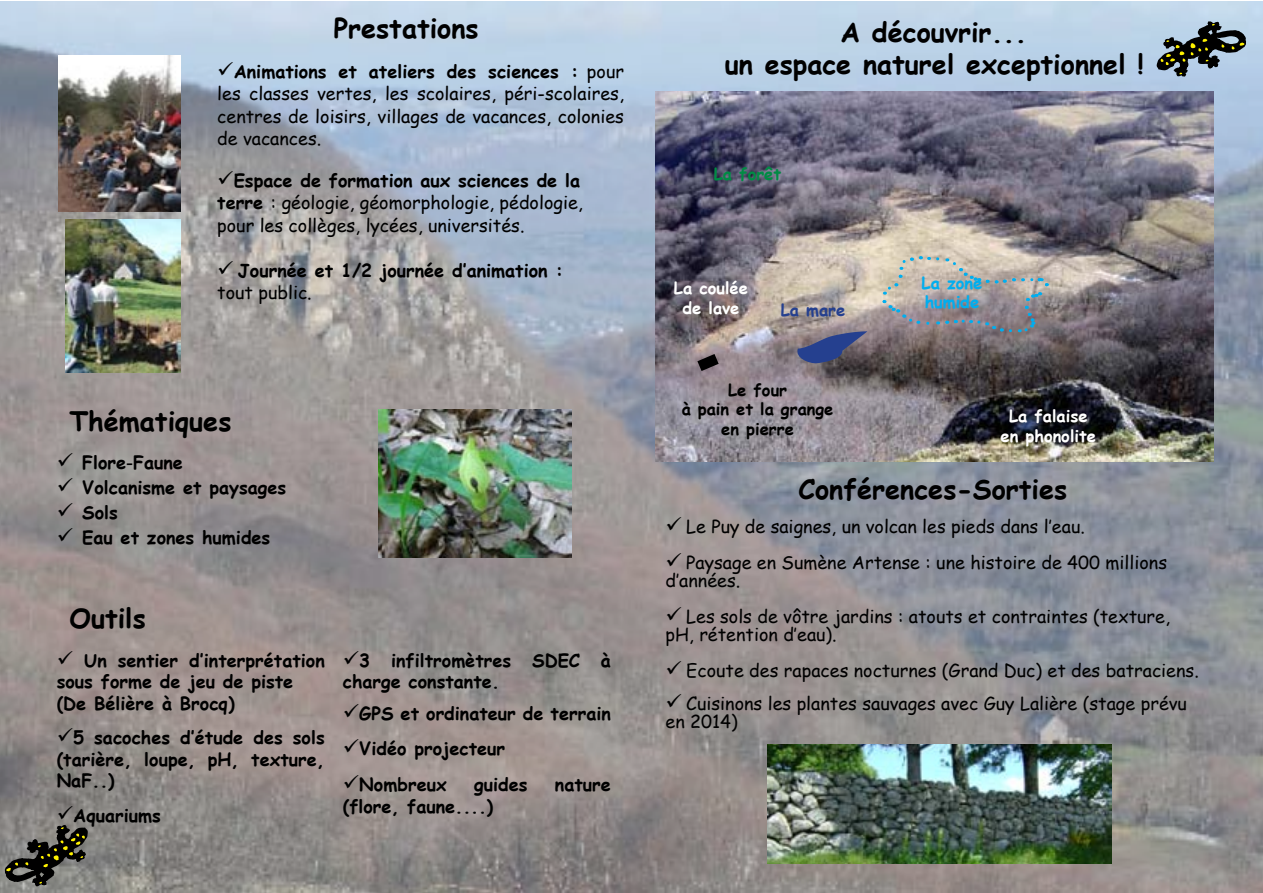
<style>
.page{position:relative;width:1263px;height:893px;background:#fff}
.page>*{position:absolute;margin:0;border:0;box-sizing:border-box;transform-origin:0 0}
.t1{font:700 27px/32.4px "Comic Sans MS";color:#000;text-align:center}
.t2{font:18px/22.5px "Comic Sans MS";color:#000}
.t3{font:700 18px/21.6px "Comic Sans MS";color:#000}
.t4{font:700 16.5px/19.8px "Comic Sans MS";color:#fff;text-align:center}
.t5{font:700 16.5px/19.8px "Comic Sans MS";color:#000;text-align:center}
.t6{font:700 16.5px/19.8px "Comic Sans MS";color:#00aeef}
.t7{font:700 16.5px "Comic Sans MS";color:#008b44}
.t8{font:700 16.5px "Comic Sans MS";color:#25408f}
.s1{font-weight:700}
.s2{font-weight:400}
.s3{font-family:"Times New Roman";font-weight:400;font-size:21px}
</style>
<div class="page">
<img style="left:0;top:1px;width:1263px;height:892px">
<img style="left:65px;top:220px;width:115px;height:153px">
<img style="left:58px;top:56px;width:122px;height:156px">
<svg style="left:2px;top:785px;width:88px;height:108px;background:#6d6c66"></svg>
<svg style="left:1155px;top:19px;width:93px;height:104px;background:#8899a6"></svg>
<img style="left:656px;top:91px;width:557px;height:371px">
<svg style="left:794px;top:331px;width:73px;height:33px;background:#53587d"></svg>
<svg style="left:880px;top:255px;width:169px;height:79px;background:#a7a2a0"></svg>
<svg style="left:697px;top:354px;width:22px;height:17px"></svg>
<img style="left:378px;top:409px;width:194px;height:148px">
<img style="left:767px;top:744px;width:344px;height:119px">
<h1 class="t1" style="left:334px;top:11px;width:147px">Prestations</h1>
<p class="t2" style="left:217px;top:59px;width:408px;text-align:justify">✓<span class="s1">Animations et ateliers des sciences :</span> pour les classes vertes, les scolaires, péri-scolaires, centres de loisirs, villages de vacances, colonies de vacances.</p>
<p class="t2" style="left:217px;top:168px;width:367px">✓<span class="s1">Espace de formation aux sciences de la terre</span> : géologie, géomorphologie, pédologie, pour les collèges, lycées, universités.</p>
<p class="t3" style="left:217px;top:258px;width:348px;line-height:22.5px">✓ Journée et 1/2 journée d’animation : <span class="s2">tout public.</span></p>
<h1 class="t1" style="left:69px;top:404px;width:164px">Thématiques</h1>
<p class="t3" style="left:57px;top:450px;width:128px">✓ Flore<span class="s3">-</span>Faune</p>
<p class="t3" style="left:57px;top:476px;width:231px">✓ Volcanisme et paysages</p>
<p class="t3" style="left:57px;top:501px;width:63px">✓ Sols</p>
<p class="t3" style="left:57px;top:526px;width:215px">✓ Eau et zones humides</p>
<h1 class="t1" style="left:69px;top:601px;width:78px">Outils</h1>
<p class="t3" style="left:57px;top:649px;width:270px">✓ Un sentier d’interprétation sous forme de jeu de piste (De Bélière à Brocq)</p>
<p class="t3" style="left:57px;top:726px;width:270px;text-align:justify">✓5 sacoches d’étude des sols (tarière, loupe, pH, texture, NaF..)</p>
<p class="t3" style="left:57px;top:803px;width:106px">✓Aquariums</p>
<p class="t3" style="left:343px;top:649px;width:270px">✓3 infiltromètres SDEC à charge constante.</p>
<p class="t3" style="left:343px;top:701px;width:270px">✓GPS et ordinateur de terrain</p>
<p class="t3" style="left:343px;top:737px;width:164px">✓Vidéo projecteur</p>
<p class="t3" style="left:343px;top:773px;width:105px">✓Nombreux</p>
<p class="t3" style="left:474px;top:773px;width:55px">guides</p>
<p class="t3" style="left:555px;top:773px;width:57px">nature</p>
<p class="t3" style="left:343px;top:794px;width:152px">(flore, faune....)</p>
<h1 class="t1" style="left:725px;top:15px;width:421px">A découvrir...<br>un espace naturel exceptionnel !</h1>
<p class="t7" style="left:714px;top:162px;width:69px">La forêt</p>
<p class="t4" style="left:674px;top:277px;width:76px">La coulée de lave</p>
<p class="t8" style="left:781px;top:298px;width:66px">La mare</p>
<p class="t5" style="left:682px;top:379px;width:153px">Le four<br>à pain et la grange en pierre</p>
<p class="t6" style="left:921px;top:272px;width:62px">La zone humide</p>
<p class="t4" style="left:1000px;top:406px;width:97px">La falaise en phonolite</p>
<h1 class="t1" style="left:798px;top:472px;width:271px">Conférences-Sorties</h1>
<p class="t2" style="left:665px;top:515px;width:421px">✓ Le Puy de saignes, un volcan les pieds dans l’eau.</p>
<p class="t2" style="left:665px;top:553px;width:503px;line-height:18px">✓ Paysage en Sumène Artense : une histoire de 400 millions d’années.</p>
<p class="t2" style="left:665px;top:607px;width:506px;line-height:18px">✓ Les sols de vôtre jardins : atouts et contraintes (texture, pH, rétention d’eau).</p>
<p class="t2" style="left:665px;top:659px;width:535px">✓ Ecoute des rapaces nocturnes (Grand Duc) et des batraciens.</p>
<p class="t2" style="left:665px;top:694px;width:523px;line-height:18px">✓ Cuisinons les plantes sauvages avec Guy Lalière (stage prévu en 2014)</p>
</div>
